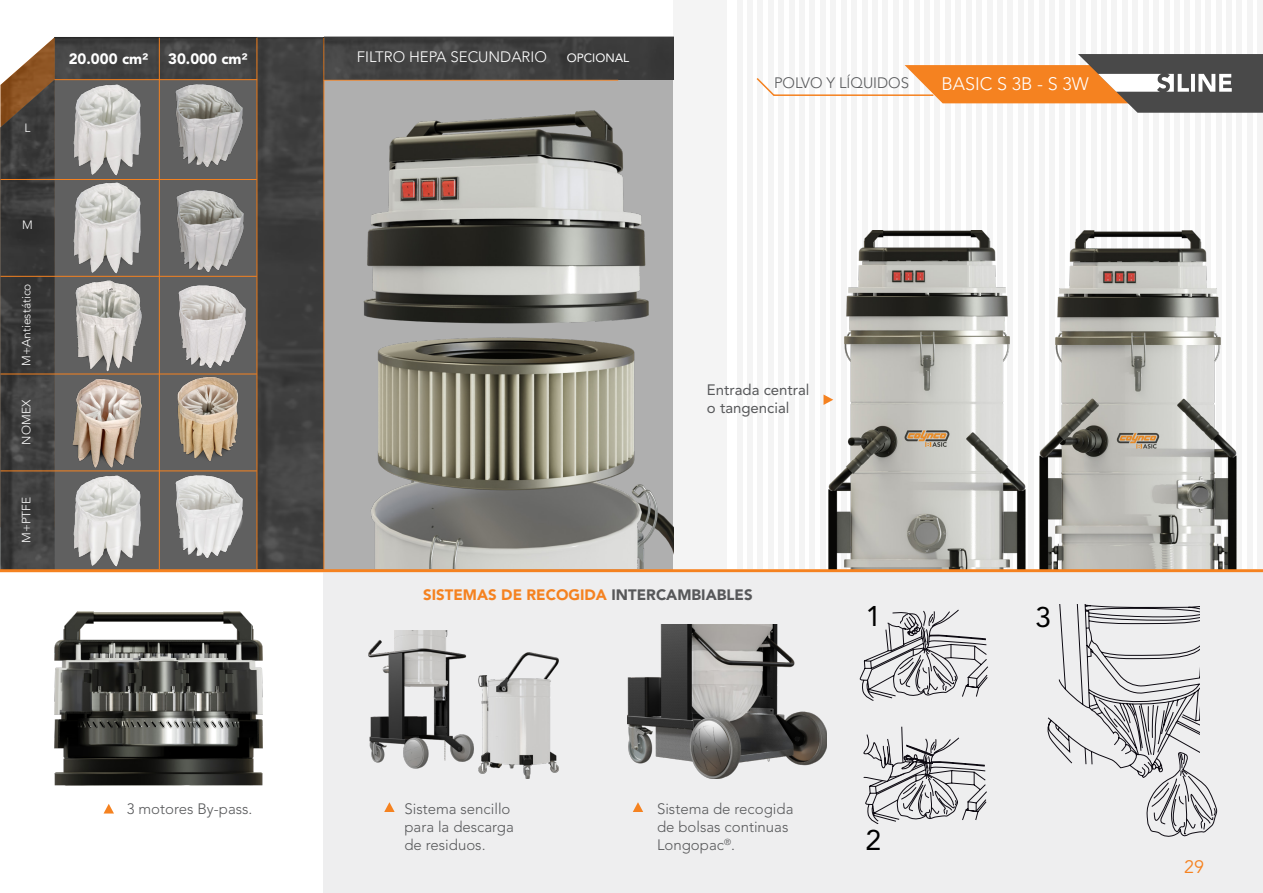
<style>
.page{position:relative;width:1263px;height:893px;background:#fff}
.page>*{position:absolute;margin:0;border:0;box-sizing:border-box;transform-origin:0 0}
.t1{font:28.35px "Avenir LT Std";color:#000}
.t2{font:300 18px "Avenir LT Std";color:#fff}
.t3{font:18px "Avenir";color:#f58220}
.t4{font:300 15px/18px "Avenir LT Std";color:#57585a}
.t5{font:900 15px "Avenir LT Std";color:#f58220}
.t6{font:15px/18px "Avenir LT Std";color:#57585a}
.t7{font:300 15px "Avenir LT Std";color:#fff}
.t8{font:900 15px "Avenir LT Std";color:#fff}
.t9{font:300 12px "Avenir LT Std";color:#fff}
.t10{font:12px "Avenir LT Std";color:#fff}
.s1{color:#57585a}
</style>
<div class="page">
<div style="left:673px;top:0;width:54px;height:568px;background:#f4f4f4"></div>
<div style="left:737px;top:0;width:5px;height:568px;background:#f4f4f4"></div>
<div style="left:903px;top:0;width:6px;height:568px;background:#f4f4f4"></div>
<div style="left:1216px;top:0;width:5px;height:568px;background:#f4f4f4"></div>
<div style="left:820px;top:0;width:6px;height:568px;background:#f4f4f4"></div>
<div style="left:1132px;top:0;width:6px;height:568px;background:#f4f4f4"></div>
<div style="left:987px;top:0;width:5px;height:568px;background:#f4f4f4"></div>
<div style="left:778px;top:0;width:6px;height:568px;background:#f4f4f4"></div>
<div style="left:1091px;top:0;width:5px;height:568px;background:#f4f4f4"></div>
<div style="left:945px;top:0;width:5px;height:568px;background:#f4f4f4"></div>
<div style="left:1257px;top:0;width:6px;height:568px;background:#f4f4f4"></div>
<div style="left:862px;top:0;width:5px;height:568px;background:#f4f4f4"></div>
<div style="left:1174px;top:0;width:6px;height:568px;background:#f4f4f4"></div>
<div style="left:1028px;top:0;width:6px;height:568px;background:#f4f4f4"></div>
<div style="left:758px;top:0;width:5px;height:568px;background:#f4f4f4"></div>
<div style="left:1070px;top:0;width:5px;height:568px;background:#f4f4f4"></div>
<div style="left:924px;top:0;width:6px;height:568px;background:#f4f4f4"></div>
<div style="left:1236px;top:0;width:6px;height:568px;background:#f4f4f4"></div>
<div style="left:841px;top:0;width:5px;height:568px;background:#f4f4f4"></div>
<div style="left:1153px;top:0;width:6px;height:568px;background:#f4f4f4"></div>
<div style="left:1007px;top:0;width:6px;height:568px;background:#f4f4f4"></div>
<div style="left:799px;top:0;width:6px;height:568px;background:#f4f4f4"></div>
<div style="left:1112px;top:0;width:5px;height:568px;background:#f4f4f4"></div>
<div style="left:966px;top:0;width:5px;height:568px;background:#f4f4f4"></div>
<div style="left:882px;top:0;width:6px;height:568px;background:#f4f4f4"></div>
<div style="left:1195px;top:0;width:5px;height:568px;background:#f4f4f4"></div>
<div style="left:1049px;top:0;width:6px;height:568px;background:#f4f4f4"></div>
<div style="left:747px;top:0;width:6px;height:568px;background:#f4f4f4"></div>
<div style="left:914px;top:0;width:5px;height:568px;background:#f4f4f4"></div>
<div style="left:1226px;top:0;width:6px;height:568px;background:#f4f4f4"></div>
<div style="left:830px;top:0;width:6px;height:568px;background:#f4f4f4"></div>
<div style="left:1143px;top:0;width:5px;height:568px;background:#f4f4f4"></div>
<div style="left:997px;top:0;width:6px;height:568px;background:#f4f4f4"></div>
<div style="left:789px;top:0;width:5px;height:568px;background:#f4f4f4"></div>
<div style="left:1101px;top:0;width:6px;height:568px;background:#f4f4f4"></div>
<div style="left:955px;top:0;width:6px;height:568px;background:#f4f4f4"></div>
<div style="left:872px;top:0;width:6px;height:568px;background:#f4f4f4"></div>
<div style="left:1184px;top:0;width:6px;height:568px;background:#f4f4f4"></div>
<div style="left:1039px;top:0;width:5px;height:568px;background:#f4f4f4"></div>
<div style="left:768px;top:0;width:5px;height:568px;background:#f4f4f4"></div>
<div style="left:1080px;top:0;width:6px;height:568px;background:#f4f4f4"></div>
<div style="left:935px;top:0;width:5px;height:568px;background:#f4f4f4"></div>
<div style="left:1247px;top:0;width:5px;height:568px;background:#f4f4f4"></div>
<div style="left:851px;top:0;width:6px;height:568px;background:#f4f4f4"></div>
<div style="left:1164px;top:0;width:5px;height:568px;background:#f4f4f4"></div>
<div style="left:1018px;top:0;width:5px;height:568px;background:#f4f4f4"></div>
<div style="left:810px;top:0;width:5px;height:568px;background:#f4f4f4"></div>
<div style="left:1122px;top:0;width:5px;height:568px;background:#f4f4f4"></div>
<div style="left:976px;top:0;width:6px;height:568px;background:#f4f4f4"></div>
<div style="left:893px;top:0;width:5px;height:568px;background:#f4f4f4"></div>
<div style="left:1205px;top:0;width:6px;height:568px;background:#f4f4f4"></div>
<div style="left:1059px;top:0;width:6px;height:568px;background:#f4f4f4"></div>
<svg style="left:104px;top:804px;width:10px;height:9px"></svg>
<img style="left:1039px;top:230px;width:209px;height:339px">
<img style="left:820px;top:230px;width:214px;height:339px">
<img style="left:54px;top:612px;width:208px;height:174px">
<svg style="left:905px;top:54px;width:358px;height:59px"></svg>
<div style="left:55px;top:37px;width:202px;height:42px;background:linear-gradient(to right,#444,#434343)"></div>
<div style="left:55px;top:80px;width:202px;height:489px;background:#606060"></div>
<div style="left:324px;top:80px;width:349px;height:489px;background:#afafaf"></div>
<div style="left:257px;top:37px;width:67px;height:532px;background:#3e3e3e"></div>
<img style="left:75px;top:280px;width:67px;height:92px">
<img style="left:68px;top:80px;width:81px;height:196px">
<img style="left:66px;top:373px;width:85px;height:98px">
<img style="left:73px;top:475px;width:68px;height:92px">
<img style="left:177px;top:377px;width:61px;height:84px">
<img style="left:176px;top:190px;width:68px;height:82px">
<img style="left:170px;top:80px;width:76px;height:87px">
<img style="left:178px;top:285px;width:68px;height:83px">
<img style="left:175px;top:475px;width:68px;height:83px">
<hr style="left:55px;top:79px;width:202px;height:1px;background:#f58220">
<hr style="left:324px;top:80px;width:294px;height:1px;background:#f58220">
<hr style="left:55px;top:37px;width:619px;height:1px;background:#151515">
<hr style="left:324px;top:38px;width:1px;height:531px;background:#f58220">
<hr style="left:257px;top:38px;width:1px;height:531px;background:#f58220">
<svg style="left:6px;top:37px;width:49px;height:43px"></svg>
<img style="left:1px;top:80px;width:54px;height:489px">
<hr style="left:1px;top:471px;width:256px;height:1px;background:#f58220">
<div style="left:324px;top:37px;width:350px;height:43px;background:#3f3f3f"></div>
<hr style="left:159px;top:38px;width:1px;height:531px;background:#f58220">
<hr style="left:1px;top:179px;width:256px;height:1px;background:#f58220">
<hr style="left:1px;top:276px;width:256px;height:1px;background:#f58220">
<hr style="left:1px;top:374px;width:256px;height:1px;background:#f58220">
<hr style="left:0;top:569px;width:1263px;height:3px;background:#f58220">
<img style="left:363px;top:111px;width:310px;height:457px">
<svg style="left:823px;top:394px;width:10px;height:11px"></svg>
<div style="left:323px;top:572px;width:940px;height:321px;background:#eeeeef"></div>
<img style="left:368px;top:631px;width:190px;height:147px">
<img style="left:628px;top:625px;width:198px;height:153px">
<svg style="left:859px;top:610px;width:129px;height:91px"></svg>
<svg style="left:863px;top:726px;width:124px;height:98px"></svg>
<svg style="left:1047px;top:605px;width:171px;height:232px"></svg>
<svg style="left:633px;top:802px;width:10px;height:10px"></svg>
<svg style="left:384px;top:802px;width:11px;height:10px"></svg>
<svg style="left:756px;top:76px;width:18px;height:22px"></svg>
<hr style="left:773px;top:94px;width:160px;height:2px;background:#f58220">
<p class="t9" style="left:25px;top:120px;width:7px">L</p>
<p class="t9" style="left:22px;top:217px;width:12px">M</p>
<p class="t9" style="left:19px;top:366px;width:84px;rotate:-90deg">M+Antiestático</p>
<p class="t9" style="left:19px;top:444px;width:46px;rotate:-90deg">NOMEX</p>
<p class="t9" style="left:19px;top:543px;width:48px;rotate:-90deg">M+PTFE</p>
<p class="t8" style="left:69px;top:50px;width:81px">20.000 cm²</p>
<p class="t8" style="left:168px;top:50px;width:81px">30.000 cm²</p>
<p class="t4" style="left:127px;top:799px;width:127px">3 motores By-pass.</p>
<p class="t7" style="left:357px;top:48px;width:192px">FILTRO HEPA SECUNDARIO</p>
<p class="t10" style="left:567px;top:50px;width:64px">OPCIONAL</p>
<p class="t4" style="left:774px;top:74px;width:137px">POLVO Y LÍQUIDOS</p>
<p class="t2" style="left:941px;top:73px;width:149px">BASIC S 3B - S 3W</p>
<p class="t6" style="left:707px;top:380px;width:104px">Entrada central o tangencial</p>
<p class="t5" style="left:423px;top:585px;width:331px">SISTEMAS DE RECOGIDA <span class="s1">INTERCAMBIABLES</span></p>
<p class="t1" style="left:865px;top:600px;width:17px">1</p>
<p class="t4" style="left:404px;top:799px;width:111px">Sistema sencillo para la descarga de residuos.</p>
<p class="t4" style="left:657px;top:799px;width:138px">Sistema de recogida de bolsas continuas<br>Longopac<sup>®</sup>.</p>
<p class="t1" style="left:865px;top:824px;width:17px">2</p>
<p class="t1" style="left:1035px;top:601px;width:17px">3</p>
<p class="t3" style="left:1184px;top:853px;width:22px">29</p>
</div>
